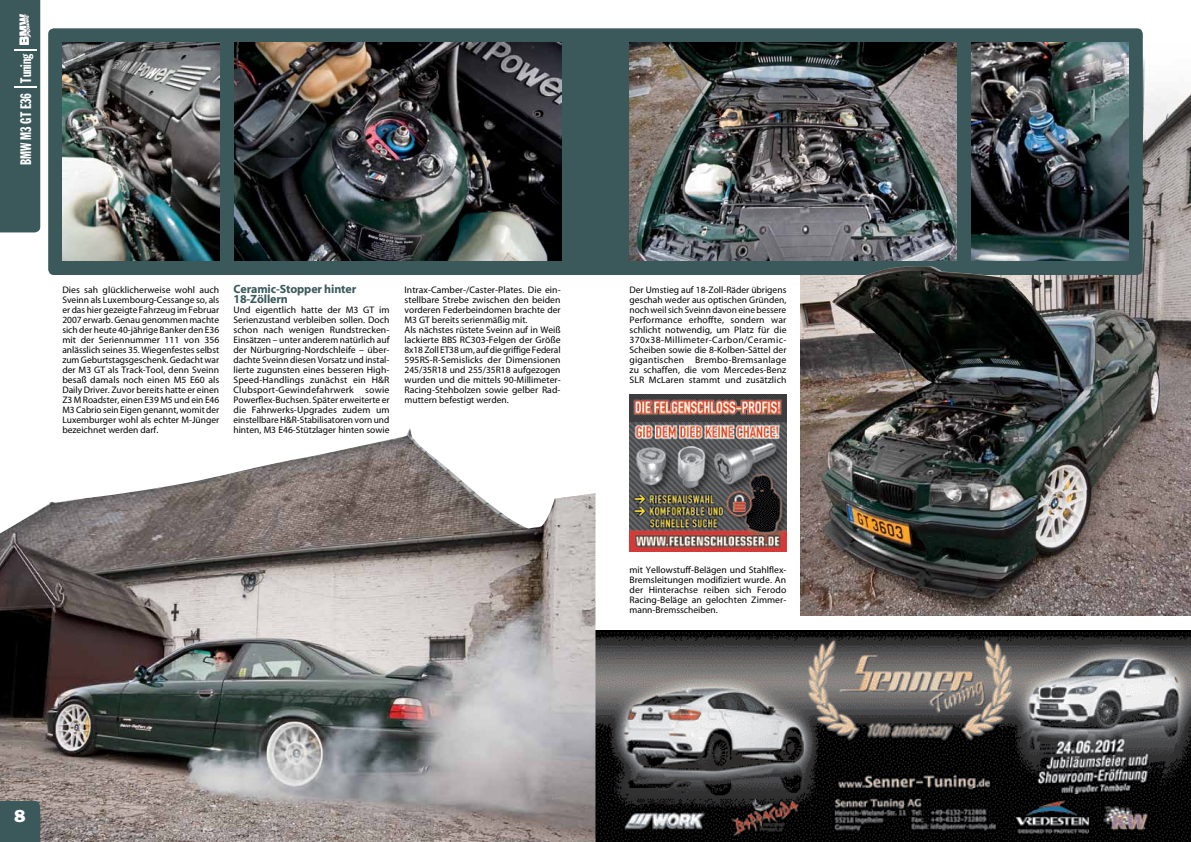
<style>
.page{position:relative;width:1191px;height:842px;background:#fff}
.page>*{position:absolute;margin:0;border:0;box-sizing:border-box;transform-origin:0 0}
.t1{font:16px "Franklin Gothic";color:#fff}
.t2{font:15px "Franklin Gothic Extra Cond";color:#fff}
.t3{font:700 12px/10px "Myriad";letter-spacing:-.01em;color:#3b595b}
.t4{font:9.5px/10px "Myriad";color:#000;text-align:justify}
</style>
<div class="page">
<img style="left:800px;top:42px;width:391px;height:573px">
<img style="left:595px;top:631px;width:596px;height:211px">
<div style="left:48px;top:28px;width:1094px;height:247px;background:#3b595b;border-radius:6px"></div>
<img style="left:0;top:428px;width:595px;height:414px">
<div style="left:0;top:801px;width:40px;height:41px;background:#3b595b"></div>
<img style="left:234px;top:43px;width:327px;height:218px">
<img style="left:62px;top:43px;width:157px;height:218px">
<img style="left:629px;top:43px;width:327px;height:218px">
<img style="left:971px;top:43px;width:157px;height:218px">
<img style="left:820px;top:266px;width:340px;height:224px">
<img style="left:629px;top:395px;width:157px;height:156px">
<div style="left:0;top:0;width:40px;height:232px;background:#3b595b"></div>
<h2 class="t2" style="left:18px;top:82px;width:30px;rotate:-90deg">tuning</h2>
<h2 class="t2" style="left:18px;top:165px;width:74px;rotate:-90deg">BMw M3 gt e36</h2>
<p class="t4" style="left:62px;top:285px;width:158px">Dies sah glücklicherweise wohl auch Sveinn als Luxembourg-Cessange so, als er das hier gezeigte Fahrzeug im Februar 2007 erwarb. Genau genommen machte sich der heute 40-jährige Banker den E36 mit der Seriennummer 111 von 356 anlässlich seines 35. Wiegenfestes selbst zum Geburtstagsgeschenk. Gedacht war der M3 GT als Track-Tool, denn Sveinn besaß damals noch einen M5 E60 als Daily Driver. Zuvor bereits hatte er einen Z3 M Roadster, einen E39 M5 und ein E46<br>M3 Cabrio sein Eigen genannt, womit der Luxemburger wohl als echter M-Jünger bezeichnet werden darf.</p>
<p class="t3" style="left:233px;top:284px;width:124px">Ceramic-Stopper hinter<br>18-Zöllern</p>
<p class="t4" style="left:233px;top:305px;width:158px">Und eigentlich hatte der M3 GT im Serienzustand verbleiben sollen. Doch schon nach wenigen Rundstrecken-Einsätzen – unter anderem natürlich auf der Nürburgring-Nordschleife – über&shy;dachte Sveinn diesen Vorsatz und instal&shy;lierte zugunsten eines besseren High-Speed-Handlings zunächst ein H&amp;R Clubsport-Gewindefahrwerk sowie Powerflex-Buchsen. Später erweiterte er die Fahrwerks-Upgrades zudem um einstellbare H&amp;R-Stabilisatoren vorn und hinten, M3 E46-Stützlager hinten sowie</p>
<p class="t4" style="left:404px;top:285px;width:158px;text-align:left">Intrax-Camber-/Caster-Plates. Die ein&shy;stellbare Strebe zwischen den beiden vorderen Federbeindomen brachte der M3 GT bereits serienmäßig mit.<br>Als nächstes rüstete Sveinn auf in Weiß lackierte BBS RC303-Felgen der Größe 8x18 Zoll ET38 um, auf die griffige Federal 595RS-R-Semislicks der Dimensionen 245/35R18 und 255/35R18 aufgezogen wurden und die mittels 90-Millimeter-Racing-Stehbolzen sowie gelber Rad&shy;muttern befestigt werden.</p>
<p class="t4" style="left:629px;top:285px;width:158px">Der Umstieg auf 18-Zoll-Räder übrigens geschah weder aus optischen Gründen, noch weil sich Sveinn davon eine bessere Performance erhoffte, sondern war schlicht notwendig, um Platz für die 370x38-Millimeter-Carbon/Ceramic-Scheiben sowie die 8-Kolben-Sättel der gigantischen Brembo-Bremsanlage zu schaffen, die vom Mercedes-Benz SLR McLaren stammt und zusätzlich</p>
<p class="t4" style="left:629px;top:565px;width:158px">mit Yellowstuff-Belägen und Stahlflex-Bremsleitungen modifiziert wurde. An der Hinterachse reiben sich Ferodo Racing-Beläge an gelochten Zimmer&shy;mann-Bremsscheiben.</p>
<h1 class="t1" style="left:14px;top:806px;width:13px">8</h1>
</div>
